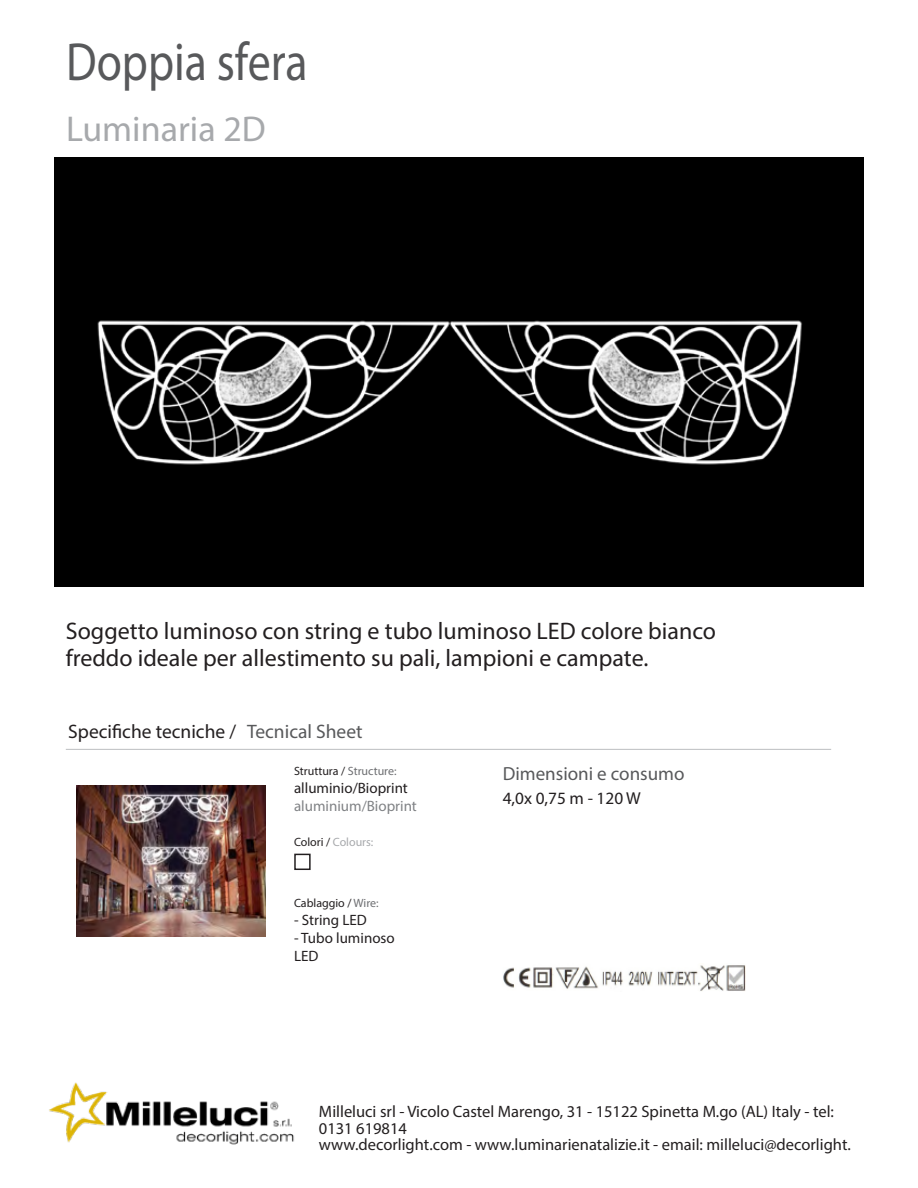
<style>
.page{position:relative;width:918px;height:1188px;background:#fff}
.page>*{position:absolute;margin:0;border:0;box-sizing:border-box;transform-origin:0 0}
.t1{font:54px "Myriad Pro";color:#58595b;scale:.85 1}
.t2{font:36px "Myriad Pro";color:#a7a9ac}
.t3{font:24px/27px "Myriad Pro";color:#231f20}
.t4{font:19.5px "Myriad Pro";color:#231f20}
.t5{font:19.05px "Myriad Pro";color:#58595b}
.t6{font:17.25px "Myriad Pro";color:#231f20}
.t7{font:16.5px/16.5px "Myriad Pro";color:#231f20}
.t8{font:15px/18px "Myriad Pro";color:#231f20}
.t9{font:15px "Myriad Pro";color:#808285}
.t10{font:12px "Myriad Pro";color:#231f20}
.t11{font:12px "Myriad Pro";color:#a7a9ac}
.s1{color:#58595b}
.s2{color:#6d6e71}
.s3{color:#231f20}
</style>
<div class="page">
<div style="left:54px;top:157px;width:810px;height:429px;background:#000"></div>
<img style="left:97px;top:320px;width:705px;height:145px">
<hr style="left:66px;top:749px;width:765px;height:1px;background:#bcbec0">
<img style="left:77px;top:786px;width:189px;height:150px">
<img style="left:503px;top:965px;width:242px;height:26px">
<img style="left:49px;top:1082px;width:245px;height:63px">
<div style="left:294px;top:854px;width:17px;height:16px;border:2px solid #231f20"></div>
<h1 class="t1" style="left:66px;top:28px;width:286px">Doppia sfera</h1>
<h2 class="t2" style="left:66px;top:106px;width:201px">Luminaria 2D</h2>
<h3 class="t3" style="left:66px;top:617px;width:652px">Soggetto luminoso con string e tubo luminoso LED colore bianco freddo ideale per allestimento su pali, lampioni e campate.</h3>
<p class="t4" style="left:68px;top:719px;width:296px">Specifiche tecniche / <span class="s1">Tecnical Sheet</span></p>
<p class="t10" style="left:294px;top:763px;width:104px">Struttura / <span class="s2">Structure:</span></p>
<p class="t8" style="left:294px;top:778px;width:115px">alluminio/Bioprint</p>
<p class="t9" style="left:294px;top:796px;width:124px">aluminium/Bioprint</p>
<p class="t11" style="left:294px;top:835px;width:81px"><span class="s3">Colori /</span> Colours:</p>
<p class="t10" style="left:294px;top:896px;width:86px">Cablaggio / <span class="s2">Wire:</span></p>
<p class="t8" style="left:294px;top:911px;width:74px">- String LED</p>
<p class="t8" style="left:294px;top:929px;width:102px">- Tubo luminoso<br>LED</p>
<p class="t5" style="left:503px;top:762px;width:183px">Dimensioni e consumo</p>
<p class="t6" style="left:503px;top:788px;width:140px">4,0x 0,75 m - 120 W</p>
<p class="t7" style="left:319px;top:1103px;width:533px">Milleluci srl - Vicolo Castel Marengo, 31 - 15122 Spinetta M.go (AL) Italy - tel:<br>0131 619814<br>www.decorlight.com - www.luminarienatalizie.it - email: milleluci@decorlight.</p>
</div>
